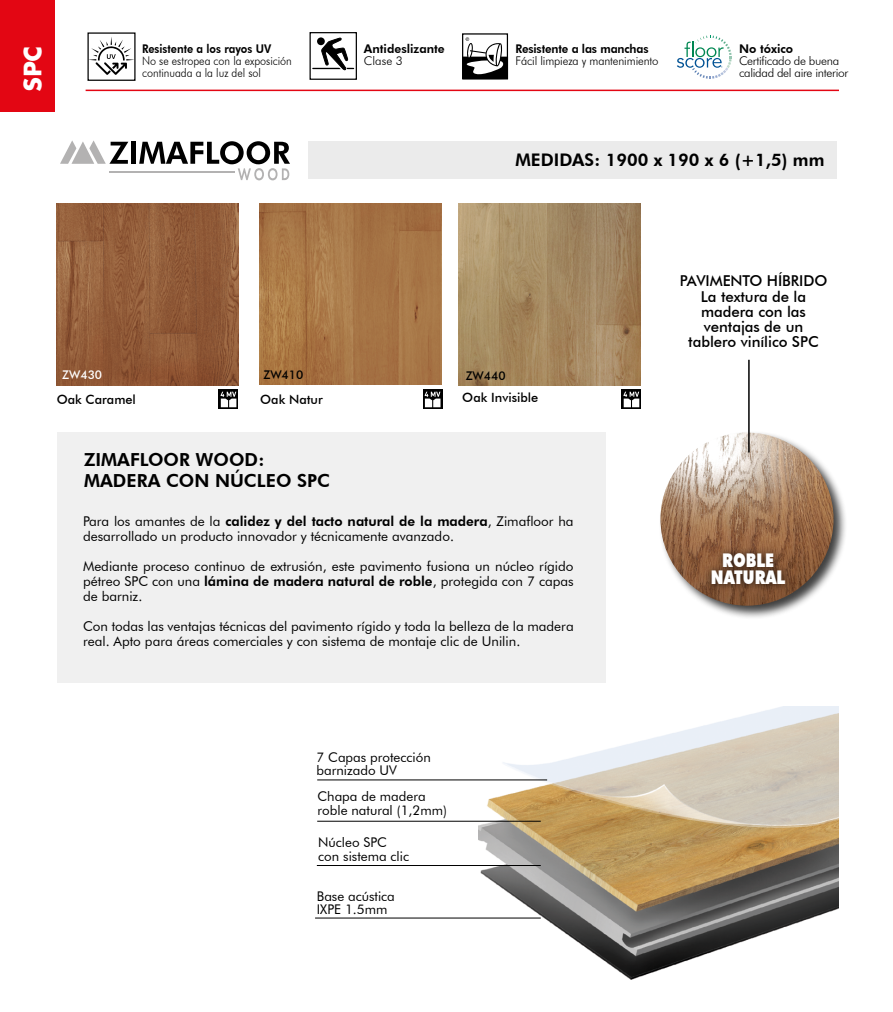
<style>
.page{position:relative;width:893px;height:1012px;background:#fff}
.page>*{position:absolute;margin:0;border:0;box-sizing:border-box;transform-origin:0 0}
.t1{font:700 26.4px "Futura Cyrillic";color:#fff}
.t2{font:900 18.9px/17.1px "Futura BT";color:#fff;text-align:center;scale:.8 1}
.t3{font:800 18px/21px "Futura BT";color:#000}
.t4{font:800 17.4px "Futura BT";color:#000}
.t5{font:500 15px/15.3px "Futura BT";letter-spacing:-.005em;color:#000;text-align:center}
.t6{font:13.5px/15px "Futura BT";color:#000}
.t7{font:13.35px/13.4px "Futura BT";color:#000}
.t8{font:500 12.75px "Futura BT";color:#000}
.t9{font:300 12px/12px "Futura BT";letter-spacing:-.01em;color:#000;scale:.9 1}
.t10{font:300 12px/12px "Futura BT";letter-spacing:-.01em;color:#000}
.t11{font:300 12px "Futura BT";letter-spacing:-.01em;color:#000;scale:.95 1}
.t12{font:800 12px "Futura BT";color:#000}
.t13{font:800 12px "Futura BT";color:#000;scale:.9 1}
.t14{font:800 12px "Futura BT";color:#000;scale:.95 1}
.t15{font:500 12px "Futura BT";color:#000}
.t16{font:500 12px "Futura BT";color:#fff}
.s1{font-weight:800}
</style>
<div class="page">
<img style="left:479px;top:706px;width:360px;height:274px">
<div style="left:57px;top:432px;width:549px;height:250px;background:#f0f0f0"></div>
<div style="left:309px;top:141px;width:528px;height:38px;background:#ebebeb"></div>
<div style="left:309px;top:32px;width:48px;height:48px;border:1px solid #000"></div>
<svg style="left:312px;top:38px;width:42px;height:32px"></svg>
<div style="left:317px;top:37px;width:8px;height:8px;background:#000;border-radius:50%"></div>
<div style="left:87px;top:32px;width:49px;height:49px;border:1px solid #000"></div>
<svg style="left:88px;top:37px;width:46px;height:38px"></svg>
<svg style="left:464px;top:37px;width:42px;height:40px"></svg>
<div style="left:462px;top:33px;width:46px;height:46px;border:1px solid #000"></div>
<svg style="left:677px;top:35px;width:55px;height:44px"></svg>
<div style="left:131px;top:142px;width:5px;height:22px;background:#000"></div>
<svg style="left:60px;top:140px;width:68px;height:24px"></svg>
<hr style="left:109px;top:171px;width:126px;height:2px;background:#b3b2b2">
<svg style="left:139px;top:141px;width:151px;height:39px"></svg>
<img style="left:57px;top:203px;width:182px;height:182px">
<img style="left:259px;top:203px;width:182px;height:182px">
<img style="left:459px;top:203px;width:182px;height:182px">
<svg style="left:219px;top:390px;width:19px;height:19px"></svg>
<svg style="left:221px;top:392px;width:15px;height:15px"></svg>
<svg style="left:423px;top:390px;width:19px;height:19px"></svg>
<svg style="left:425px;top:392px;width:15px;height:15px"></svg>
<svg style="left:622px;top:390px;width:19px;height:19px"></svg>
<svg style="left:623px;top:392px;width:16px;height:15px"></svg>
<div style="left:659px;top:431px;width:189px;height:189px;background:#000;opacity:.75"></div>
<img style="left:660px;top:433px;width:173px;height:173px;border-radius:87px">
<div style="left:704px;top:546px;width:89px;height:46px;background:#000;opacity:.75"></div>
<hr style="left:748px;top:360px;width:2px;height:92px;background:#000">
<hr style="left:317px;top:779px;width:230px;height:1px;background:#000">
<hr style="left:317px;top:821px;width:224px;height:1px;background:#000">
<hr style="left:317px;top:865px;width:224px;height:1px;background:#000">
<hr style="left:315px;top:918px;width:226px;height:1px;background:#000">
<div style="left:0;top:0;width:55px;height:112px;background:#e30613"></div>
<hr style="left:86px;top:90px;width:753px;height:1px;background:#e30613">
<h1 class="t1" style="left:17px;top:92px;width:48px;rotate:-90deg">SPC</h1>
<p class="t13" style="left:142px;top:41px;width:145px">Resistente a los rayos UV</p>
<p class="t9" style="left:142px;top:54px;width:168px">No se estropea con la exposición continuada a la luz del sol</p>
<p class="t12" style="left:364px;top:41px;width:82px">Antideslizante</p>
<p class="t10" style="left:364px;top:54px;width:40px">Clase 3</p>
<p class="t14" style="left:515px;top:41px;width:142px">Resistente a las manchas</p>
<p class="t11" style="left:515px;top:53px;width:152px">Fácil limpieza y mantenimiento</p>
<p class="t12" style="left:739px;top:41px;width:56px">No tóxico</p>
<p class="t10" style="left:739px;top:54px;width:111px">Certificado de buena calidad del aire interior</p>
<p class="t4" style="left:515px;top:149px;width:311px">MEDIDAS: 1900 x 190 x 6 (+1,5) mm</p>
<p class="t16" style="left:62px;top:368px;width:41px">ZW430</p>
<p class="t15" style="left:263px;top:368px;width:41px">ZW410</p>
<p class="t15" style="left:466px;top:369px;width:41px">ZW440</p>
<p class="t8" style="left:57px;top:392px;width:81px">Oak Caramel</p>
<p class="t8" style="left:260px;top:392px;width:64px">Oak Natur</p>
<p class="t8" style="left:462px;top:390px;width:78px">Oak Invisible</p>
<h3 class="t3" style="left:84px;top:449px;width:247px">ZIMAFLOOR WOOD:<br>MADERA CON NÚCLEO SPC</h3>
<p class="t6" style="left:83px;top:514px;width:492px">Para los amantes de la <span class="s1">calidez y del tacto natural de la madera</span>, Zimafloor ha desarrollado un producto innovador y técnicamente avanzado.</p>
<p class="t6" style="left:83px;top:559px;width:492px;text-align:justify">Mediante proceso continuo de extrusión, este pavimento fusiona un núcleo rígido pétreo SPC con una <span class="s1">lámina de madera natural de roble</span>, protegida con 7 capas de barniz.</p>
<p class="t6" style="left:83px;top:619px;width:492px">Con todas las ventajas técnicas del pavimento rígido y toda la belleza de la madera real. Apto para áreas comerciales y con sistema de montaje clic de Unilin.</p>
<p class="t5" style="left:680px;top:273px;width:149px">PAVIMENTO HÍBRIDO<br>La textura de la madera con las ventajas de un tablero vinílico SPC</p>
<h2 class="t2" style="left:711px;top:552px;width:95px">ROBLE<br>NATURAL</h2>
<p class="t7" style="left:316px;top:750px;width:116px">7 Capas protección barnizado UV</p>
<p class="t7" style="left:318px;top:790px;width:131px">Chapa de madera roble natural (1,2mm)</p>
<p class="t7" style="left:318px;top:836px;width:92px">Núcleo SPC con sistema clic</p>
<p class="t7" style="left:317px;top:889px;width:79px">Base acústica<br>IXPE 1.5mm</p>
</div>
